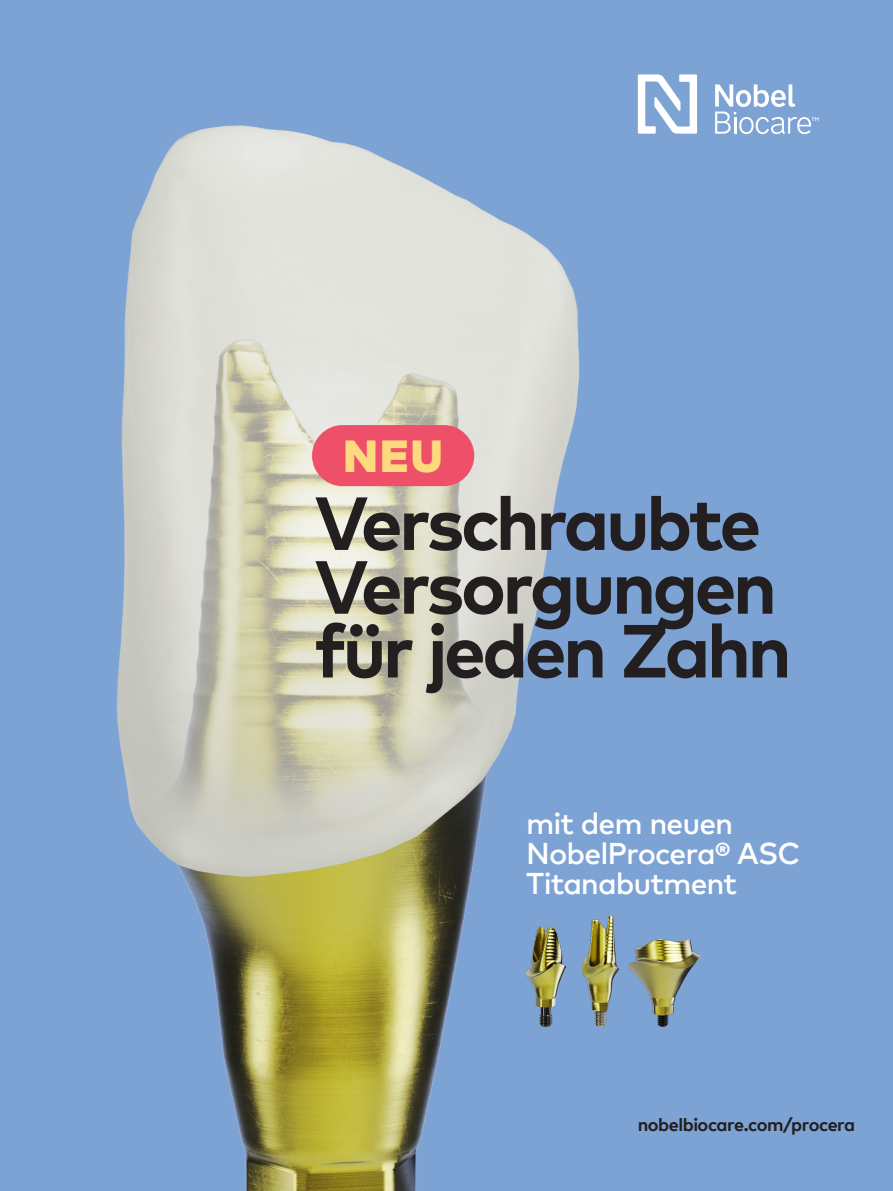
<style>
.page{position:relative;width:893px;height:1191px;background:#7da3d5}
.page>*{position:absolute;margin:0;border:0;box-sizing:border-box;transform-origin:0 0}
.t1{font:700 75px/63.8px "Mark Pro";letter-spacing:-.05em;color:#231f20}
.NEW{font:900 45px "Mark W1 G";color:#feda7e}
.Subtitle{font:500 30px/30px "Mark Pro";letter-spacing:-.03em;color:#fff}
.Website{font:700 18px "Mark Pro";letter-spacing:-.03em;color:#231f20}
</style>
<div class="page">
<img style="left:116px;top:125px;width:513px;height:1066px">
<img style="left:526px;top:926px;width:40px;height:100px">
<img style="left:629px;top:939px;width:70px;height:87px">
<img style="left:582px;top:915px;width:36px;height:111px">
<div style="left:312px;top:425px;width:162px;height:61px;background:#ef5069;border-radius:31px"></div>
<svg style="left:715px;top:84px;width:104px;height:50px"></svg>
<svg style="left:638px;top:74px;width:59px;height:60px"></svg>
<p class="NEW" style="left:343px;top:421px;width:101px">NEU</p>
<p class="t1" style="left:315px;top:485px;width:479px">Verschraubte<br>Versorgungen für jeden Zahn</p>
<p class="Subtitle" style="left:526px;top:806px;width:276px">mit dem neuen<br>NobelProcera® ASC<br>Titanabutment</p>
<p class="Website" style="left:638px;top:1110px;width:219px">nobelbiocare.com/procera</p>
</div>
